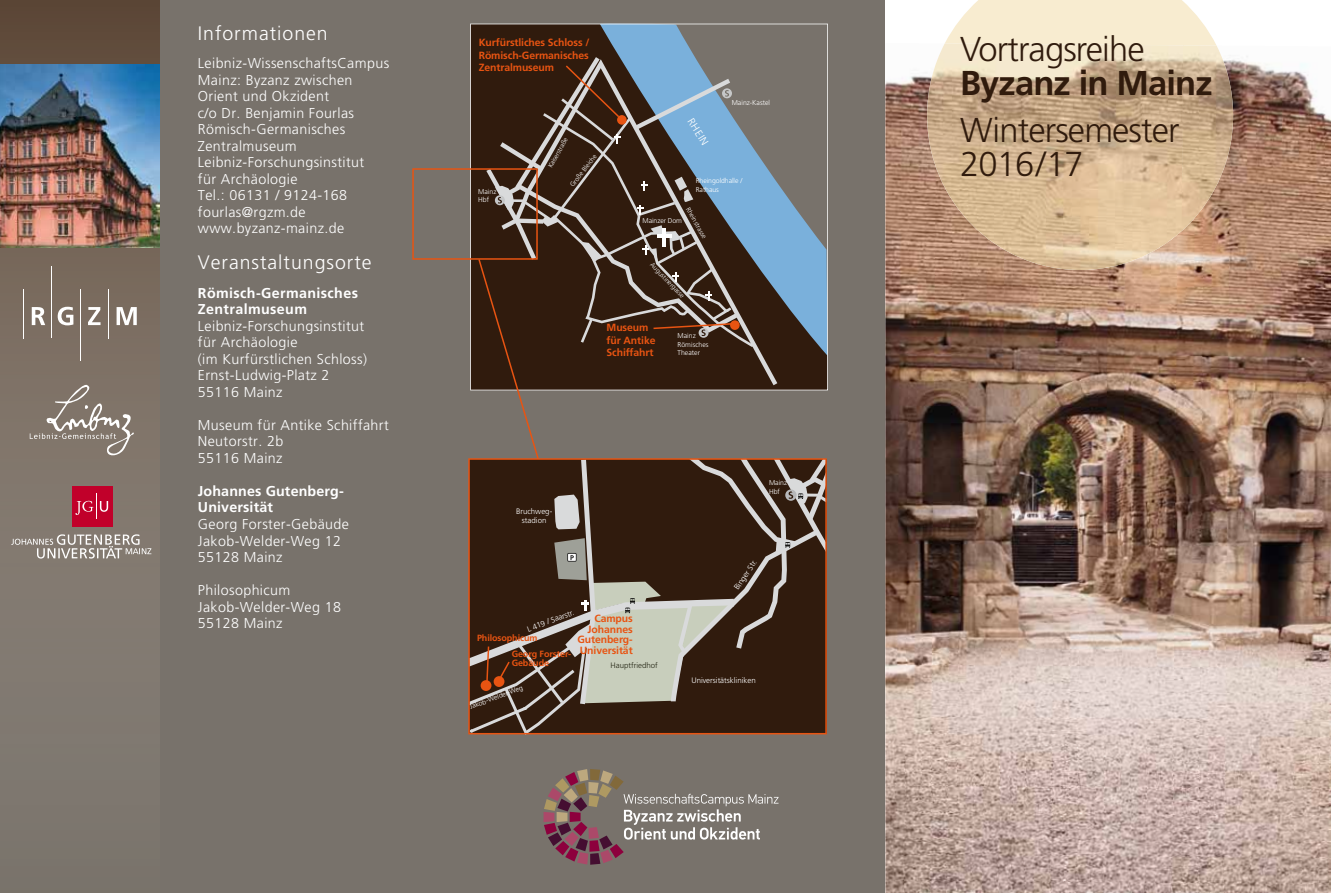
<style>
.page{position:relative;width:1331px;height:893px;background:#fff}
.page>*{position:absolute;margin:0;border:0;box-sizing:border-box;transform-origin:0 0}
.t1{font:300 34.5px/34.5px "Frutiger LT";letter-spacing:-.025em;color:#301b0d}
.t2{font:700 34.5px "Frutiger LT";letter-spacing:-.025em;color:#301b0d}
.t3{font:300 19.5px "Frutiger LT";letter-spacing:.05em;color:#fff}
.t4{font:300 14.25px/16.5px "Frutiger LT";letter-spacing:.025em;color:#fff}
.t5{font:700 14.25px/16.5px "Frutiger LT";letter-spacing:.025em;color:#fff}
.t6{font:700 10.5px/12.5px "Frutiger";letter-spacing:-.01em;color:#e85412;text-align:right}
.t7{font:300 10.5px "Frutiger LT";color:#fff}
.t8{font:700 9px/9px "Frutiger";letter-spacing:-.01em;color:#e85412}
.t9{font:300 7.8px/9.4px "Frutiger LT";color:#fff;text-align:center}
.t10{font:300 7.8px "Frutiger LT";color:#232413}
.t11{font:300 6.9px/8.4px "Frutiger LT";color:#fff}
.t12{font:300 6.6px "Frutiger LT";color:#fff}
</style>
<div class="page">
<img style="left:885px;top:43px;width:446px;height:850px">
<svg style="left:945px;top:0;width:271px;height:45px;background:#f8eed5"></svg>
<img style="left:927px;top:44px;width:257px;height:226px">
<img style="left:1182px;top:45px;width:51px;height:186px">
<div style="left:0;top:0;width:885px;height:893px;background:#78726b"></div>
<svg style="left:544px;top:769px;width:234px;height:96px"></svg>
<img style="left:0;top:0;width:160px;height:628px">
<svg style="left:32px;top:307px;width:13px;height:18px"></svg>
<svg style="left:58px;top:307px;width:15px;height:18px"></svg>
<svg style="left:88px;top:307px;width:13px;height:18px"></svg>
<svg style="left:117px;top:307px;width:20px;height:18px"></svg>
<hr style="left:51px;top:266px;width:1px;height:72px;background:#fff">
<hr style="left:80px;top:289px;width:1px;height:72px;background:#fff">
<hr style="left:108px;top:289px;width:1px;height:49px;background:#fff">
<hr style="left:23px;top:289px;width:1px;height:49px;background:#fff">
<img style="left:0;top:64px;width:159px;height:183px">
<svg style="left:11px;top:534px;width:140px;height:25px"></svg>
<div style="left:72px;top:486px;width:40px;height:40px;background:#c1002a"></div>
<svg style="left:75px;top:493px;width:33px;height:26px"></svg>
<svg style="left:470px;top:24px;width:358px;height:366px"></svg>
<svg style="left:412px;top:65px;width:414px;height:670px"></svg>
<svg style="left:468px;top:458px;width:359px;height:276px;background:#554234"></svg>
<svg style="left:30px;top:383px;width:104px;height:73px"></svg>
<h2 class="t3" style="left:198px;top:22px;width:131px">Informationen</h2>
<p class="t4" style="left:198px;top:55px;width:193px">Leibniz-WissenschaftsCampus<br>Mainz: Byzanz zwischen<br>Orient und Okzident<br>c/o Dr. Benjamin Fourlas<br>Römisch-Germanisches<br>Zentralmuseum<br>Leibniz-Forschungsinstitut<br>für Archäologie<br>Tel.: 06131 / 9124-168 fourlas@rgzm.de www.byzanz-mainz.de</p>
<h2 class="t3" style="left:198px;top:252px;width:175px">Veranstaltungsorte</h2>
<p class="t5" style="left:198px;top:285px;width:162px">Römisch-Germanisches<br>Zentralmuseum</p>
<p class="t4" style="left:198px;top:318px;width:171px">Leibniz-Forschungsinstitut für Archäologie<br>(im Kurfürstlichen Schloss)<br>Ernst-Ludwig-Platz 2<br>55116 Mainz</p>
<p class="t4" style="left:198px;top:417px;width:192px">Museum für Antike Schiffahrt<br>Neutorstr. 2b<br>55116 Mainz</p>
<p class="t5" style="left:198px;top:483px;width:147px">Johannes Gutenberg-<br>Universität</p>
<p class="t4" style="left:198px;top:516px;width:152px">Georg Forster-Gebäude<br>Jakob-Welder-Weg 12<br>55128 Mainz</p>
<p class="t4" style="left:198px;top:582px;width:145px">Philosophicum<br>Jakob-Welder-Weg 18<br>55128 Mainz</p>
<p class="t6" style="left:479px;top:36px;width:112px;text-align:justify">Kurfürstliches Schloss / Römisch-Germanisches Zentralmuseum</p>
<p class="t11" style="left:478px;top:188px;width:20px">Mainz<br>Hbf</p>
<p class="t12" style="left:546px;top:166px;width:35px;rotate:-61deg">Kaiserstraße</p>
<p class="t12" style="left:568px;top:184px;width:40px;rotate:-52deg">Große Bleiche</p>
<p class="t7" style="left:695px;top:116px;width:31px;rotate:58deg">RHEIN</p>
<p class="t11" style="left:732px;top:98px;width:40px">Mainz-Kastel</p>
<p class="t11" style="left:696px;top:177px;width:48px">Rheingoldhalle /<br>Rathaus</p>
<p class="t12" style="left:691px;top:206px;width:36px;rotate:60deg">Rheinstrasse</p>
<p class="t11" style="left:643px;top:217px;width:41px">Mainzer Dom</p>
<p class="t12" style="left:654px;top:261px;width:48px;rotate:46deg">Augustinergasse</p>
<p class="t6" style="left:607px;top:321px;width:50px;text-align:left">Museum für Antike<br>Schiffahrt</p>
<p class="t11" style="left:678px;top:332px;width:32px">Mainz<br>Römisches<br>Theater</p>
<p class="t9" style="left:516px;top:506px;width:38px">Bruchweg&shy;stadion</p>
<p class="t11" style="left:769px;top:479px;width:20px">Mainz<br>Hbf</p>
<p class="t9" style="left:732px;top:586px;width:36px;rotate:-56deg">Binger Str.</p>
<p class="t9" style="left:526px;top:625px;width:51px;rotate:-21deg">L 419 / Saarstr.</p>
<p class="t6" style="left:577px;top:613px;width:57px;line-height:10.5px">Campus<br>Johannes<br>Gutenberg-<br>Universität</p>
<p class="t8" style="left:477px;top:634px;width:62px">Philosophicum</p>
<p class="t8" style="left:512px;top:650px;width:61px">Georg Forster-<br>Gebäude</p>
<p class="t10" style="left:610px;top:661px;width:49px">Hauptfriedhof</p>
<p class="t11" style="left:469px;top:703px;width:58px;rotate:-21deg">Jakob-Welder-Weg</p>
<p class="t9" style="left:691px;top:676px;width:66px">Universitätskliniken</p>
<h1 class="t1" style="left:960px;top:32px;width:186px">Vortragsreihe</h1>
<h1 class="t2" style="left:960px;top:63px;width:254px">Byzanz in Mainz</h1>
<h1 class="t1" style="left:960px;top:113px;width:221px">Wintersemester<br>2016/17</h1>
</div>
